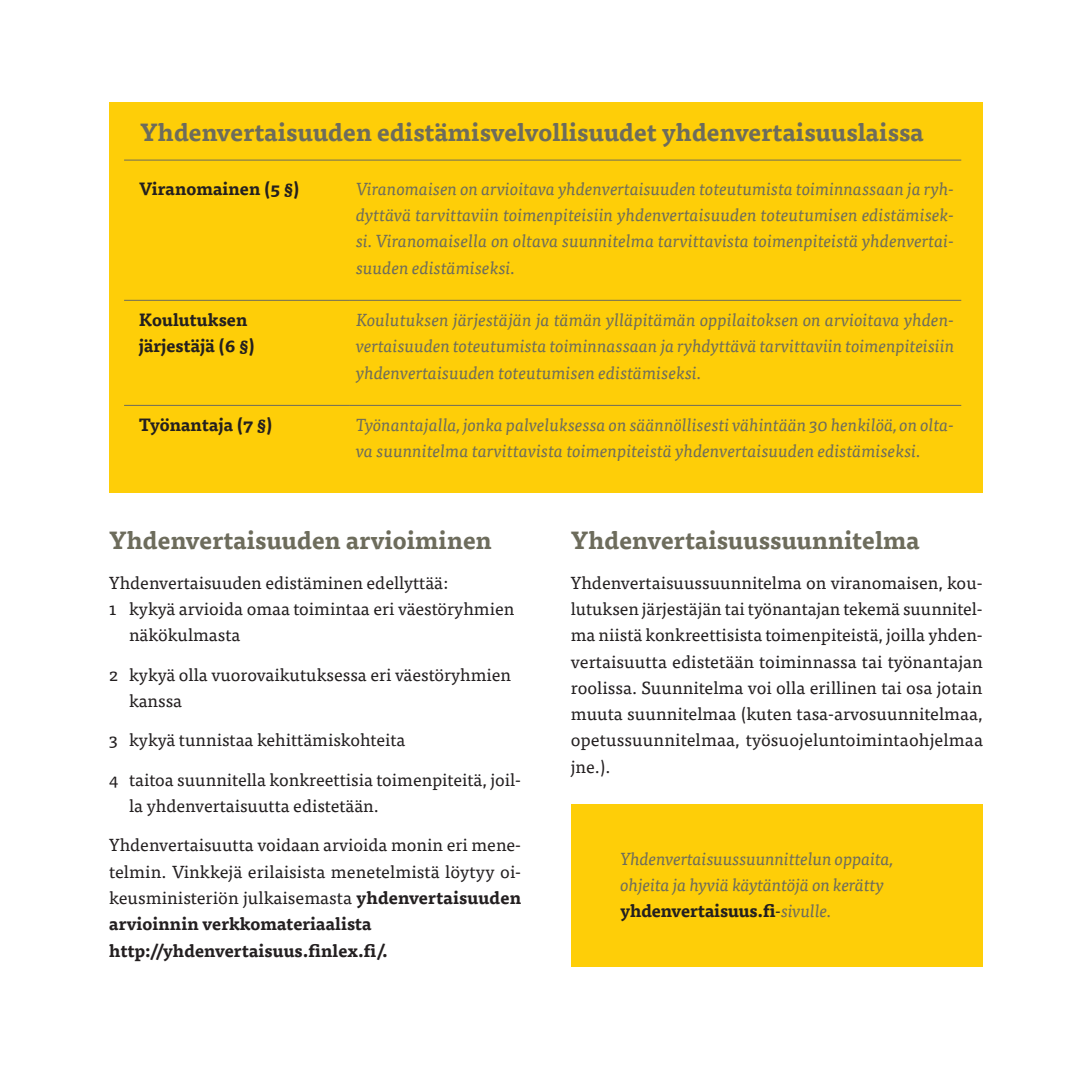
<style>
.page{position:relative;width:1092px;height:1092px;background:#fff}
.page>*{position:absolute;margin:0;border:0;box-sizing:border-box;transform-origin:0 0}
.väliotsikko{font:700 24.5px "Tisa Pro";color:#6d6c5c}
.leipä{font:17.5px/26.2px "Tisa Pro";color:#231f20}
.leipä-2{font:italic 17.5px/26.2px "Tisa Pro";color:#6d6c5c}
.leipä-3{font:700 17.5px/26.2px "Tisa Pro";color:#231f20}
.s1{font-weight:700}
.s2{font-weight:700;font-style:normal;color:#231f20}
.s3{color:#231f20}
</style>
<div class="page">
<div style="left:109px;top:102px;width:873px;height:390px;background:#fece08"></div>
<div style="left:570px;top:803px;width:412px;height:163px;background:#fece08"></div>
<hr style="left:124px;top:160px;width:225px;height:1px;background:#6d6c5c">
<hr style="left:349px;top:160px;width:612px;height:1px;background:#6d6c5c">
<hr style="left:124px;top:300px;width:225px;height:1px;background:#6d6c5c">
<hr style="left:349px;top:300px;width:612px;height:1px;background:#6d6c5c">
<hr style="left:124px;top:405px;width:225px;height:1px;background:#6d6c5c">
<hr style="left:349px;top:405px;width:612px;height:1px;background:#6d6c5c">
<p class="väliotsikko" style="left:140px;top:112px;width:785px">Yhdenvertaisuuden edistämisvelvollisuudet yhdenvertaisuuslaissa</p>
<p class="leipä-3" style="left:139px;top:174px;width:162px">Viranomainen (5 §)</p>
<p class="leipä-2" style="left:356px;top:174px;width:599px;text-align:justify">Viranomaisen on arvioitava yhdenvertaisuuden toteutumista toiminnassaan ja ryh&shy;dyttävä tarvittaviin toimenpiteisiin yhdenvertaisuuden toteutumisen edistämisek&shy;si. Viranomaisella on oltava suunnitelma tarvittavista toimenpiteistä yhdenvertai&shy;suuden edistämiseksi.</p>
<p class="leipä-3" style="left:139px;top:306px;width:117px">Koulutuksen järjestäjä (6 §)</p>
<p class="leipä-2" style="left:356px;top:306px;width:600px;text-align:justify">Koulutuksen järjestäjän ja tämän ylläpitämän oppilaitoksen on arvioitava yhden&shy;vertaisuuden toteutumista toiminnassaan ja ryhdyttävä tarvittaviin toimenpiteisiin yhdenvertaisuuden toteutumisen edistämiseksi.</p>
<p class="leipä-3" style="left:139px;top:411px;width:135px">Työnantaja (7 §)</p>
<p class="leipä-2" style="left:356px;top:411px;width:599px">Työnantajalla, jonka palveluksessa on säännöllisesti vähintään 30 henkilöä, on olta&shy;va suunnitelma tarvittavista toimenpiteistä yhdenvertaisuuden edistämiseksi.</p>
<p class="väliotsikko" style="left:109px;top:520px;width:384px">Yhdenvertaisuuden arvioiminen</p>
<p class="leipä" style="left:109px;top:568px;width:340px">Yhdenvertaisuuden edistäminen edellyttää:</p>
<p class="leipä" style="left:129px;top:594px;width:387px;text-indent:-20px">1 kykyä arvioida omaa toimintaa eri väestöryhmien näkökulmasta</p>
<p class="leipä" style="left:129px;top:660px;width:383px;text-indent:-20px">2 kykyä olla vuorovaikutuksessa eri väestöryhmien kanssa</p>
<p class="leipä" style="left:109px;top:726px;width:298px">3 kykyä tunnistaa kehittämiskohteita</p>
<p class="leipä" style="left:129px;top:765px;width:393px;text-indent:-20px">4 taitoa suunnitella konkreettisia toimenpiteitä, joil&shy;la yhdenvertaisuutta edistetään.</p>
<p class="leipä" style="left:109px;top:831px;width:413px;text-align:justify">Yhdenvertaisuutta voidaan arvioida monin eri mene&shy;telmin. Vinkkejä erilaisista menetelmistä löytyy oi&shy;keusministeriön julkaisemasta <span class="s1">yhdenvertaisuuden arvioinnin verkkomateriaalista</span></p>
<p class="leipä-3" style="left:109px;top:936px;width:280px">http://yhdenvertaisuus.finlex.fi/.</p>
<p class="väliotsikko" style="left:570px;top:520px;width:350px">Yhdenvertaisuussuunnitelma</p>
<p class="leipä" style="left:570px;top:568px;width:413px;text-align:justify">Yhdenvertaisuussuunnitelma on viranomaisen, kou&shy;lutuksen järjestäjän tai työnantajan tekemä suunnitel&shy;ma niistä konkreettisista toimenpiteistä, joilla yhden&shy;vertaisuutta edistetään toiminnassa tai työnantajan roolissa. Suunnitelma voi olla erillinen tai osa jotain muuta suunnitelmaa (kuten tasa-arvosuunnitelmaa, opetussuunnitelmaa, työsuojeluntoimintaohjelmaa jne.).</p>
<p class="leipä-2" style="left:620px;top:844px;width:274px">Yhdenvertaisuussuunnittelun oppaita, ohjeita ja hyviä käytäntöjä on kerätty <span class="s2">yhdenvertaisuus.fi</span><span class="s3">-</span>sivulle.</p>
</div>
